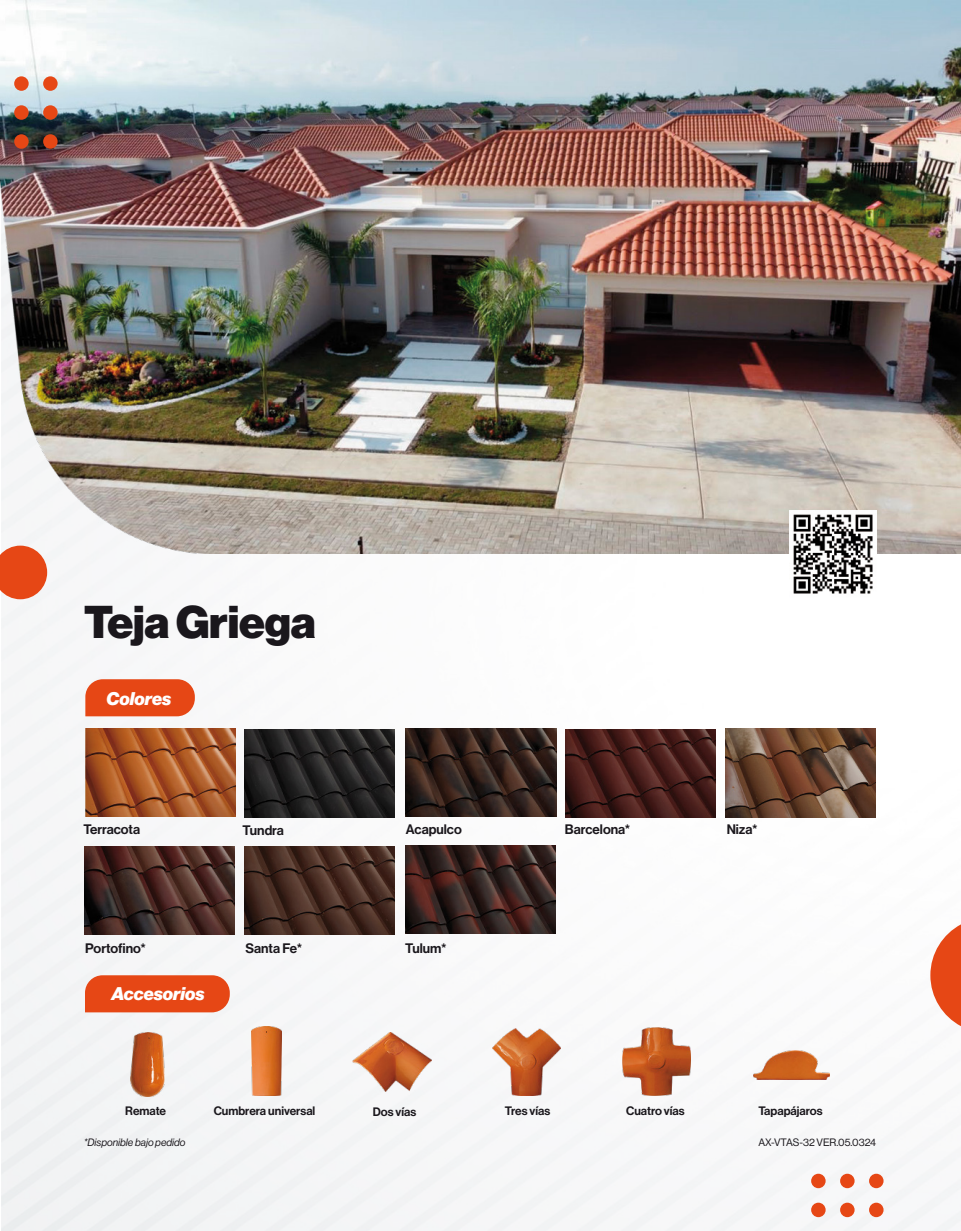
<style>
.page{position:relative;width:961px;height:1231px;background:#fff}
.page>*{position:absolute;margin:0;border:0;box-sizing:border-box;transform-origin:0 0}
.t1{font:900 45px "Haas Grot Disp 95";letter-spacing:-.005em;color:#1a171c}
.t2{font:italic 900 18px "Haas Grot Disp 96";color:#fff}
.t3{font:500 13.5px "Haas Grot Disp 65";color:#1a171c}
.t4{font:500 12px "Haas Grot Disp 65";color:#1a171c}
.t5{font:italic 10.5px "Haas Grot Disp 56";color:#1a171c}
.t6{font:10.5px "Haas Grot Disp 55 Roman";color:#1a171c}
</style>
<div class="page">
<img style="left:1px;top:554px;width:959px;height:676px">
<svg style="left:0;top:554px;width:47px;height:45px;background:#e75a2e"></svg>
<img style="left:0;top:0;width:960px;height:554px">
<svg style="left:14px;top:76px;width:44px;height:73px;background:#987468"></svg>
<svg style="left:811px;top:1173px;width:72px;height:44px"></svg>
<svg style="left:930px;top:924px;width:30px;height:102px"></svg>
<svg style="left:85px;top:679px;width:110px;height:37px;background:#e65122"></svg>
<div style="left:85px;top:975px;width:145px;height:37px;background:#e64715"></div>
<img style="left:789px;top:510px;width:87px;height:87px">
<img style="left:725px;top:729px;width:150px;height:88px">
<img style="left:565px;top:729px;width:150px;height:88px">
<img style="left:244px;top:729px;width:150px;height:88px">
<img style="left:406px;top:729px;width:150px;height:88px">
<img style="left:85px;top:729px;width:150px;height:88px">
<img style="left:85px;top:846px;width:150px;height:88px">
<img style="left:245px;top:846px;width:150px;height:88px">
<img style="left:405px;top:846px;width:150px;height:88px">
<img style="left:130px;top:1032px;width:35px;height:64px">
<img style="left:492px;top:1028px;width:69px;height:67px">
<img style="left:622px;top:1027px;width:68px;height:68px">
<img style="left:352px;top:1032px;width:79px;height:59px">
<img style="left:252px;top:1026px;width:29px;height:69px">
<img style="left:753px;top:1050px;width:76px;height:29px">
<h1 class="t1" style="left:84px;top:596px;width:233px">Teja Griega</h1>
<h2 class="t2" style="left:107px;top:687px;width:66px">Colores</h2>
<p class="t3" style="left:83px;top:822px;width:58px">Terracota</p>
<p class="t3" style="left:726px;top:821px;width:32px">Niza*</p>
<p class="t3" style="left:406px;top:822px;width:57px">Acapulco</p>
<p class="t3" style="left:565px;top:822px;width:67px">Barcelona*</p>
<p class="t3" style="left:242px;top:822px;width:43px">Tundra</p>
<p class="t3" style="left:85px;top:940px;width:62px">Portofino*</p>
<h2 class="t2" style="left:112px;top:982px;width:94px">Accesorios</h2>
<p class="t3" style="left:245px;top:940px;width:58px">Santa Fe*</p>
<p class="t3" style="left:405px;top:940px;width:43px">Tulum*</p>
<p class="t4" style="left:125px;top:1104px;width:42px">Remate</p>
<p class="t4" style="left:214px;top:1104px;width:103px">Cumbrera universal</p>
<p class="t4" style="left:373px;top:1104px;width:45px">Dos vías</p>
<p class="t4" style="left:504px;top:1104px;width:47px">Tres vías</p>
<p class="t4" style="left:626px;top:1104px;width:60px">Cuatro vías</p>
<p class="t4" style="left:758px;top:1104px;width:66px">Tapapájaros</p>
<p class="t5" style="left:84px;top:1136px;width:103px">*Disponible bajo pedido</p>
<p class="t6" style="left:758px;top:1136px;width:119px">AX-VTAS-32 VER.05.0324</p>
</div>
